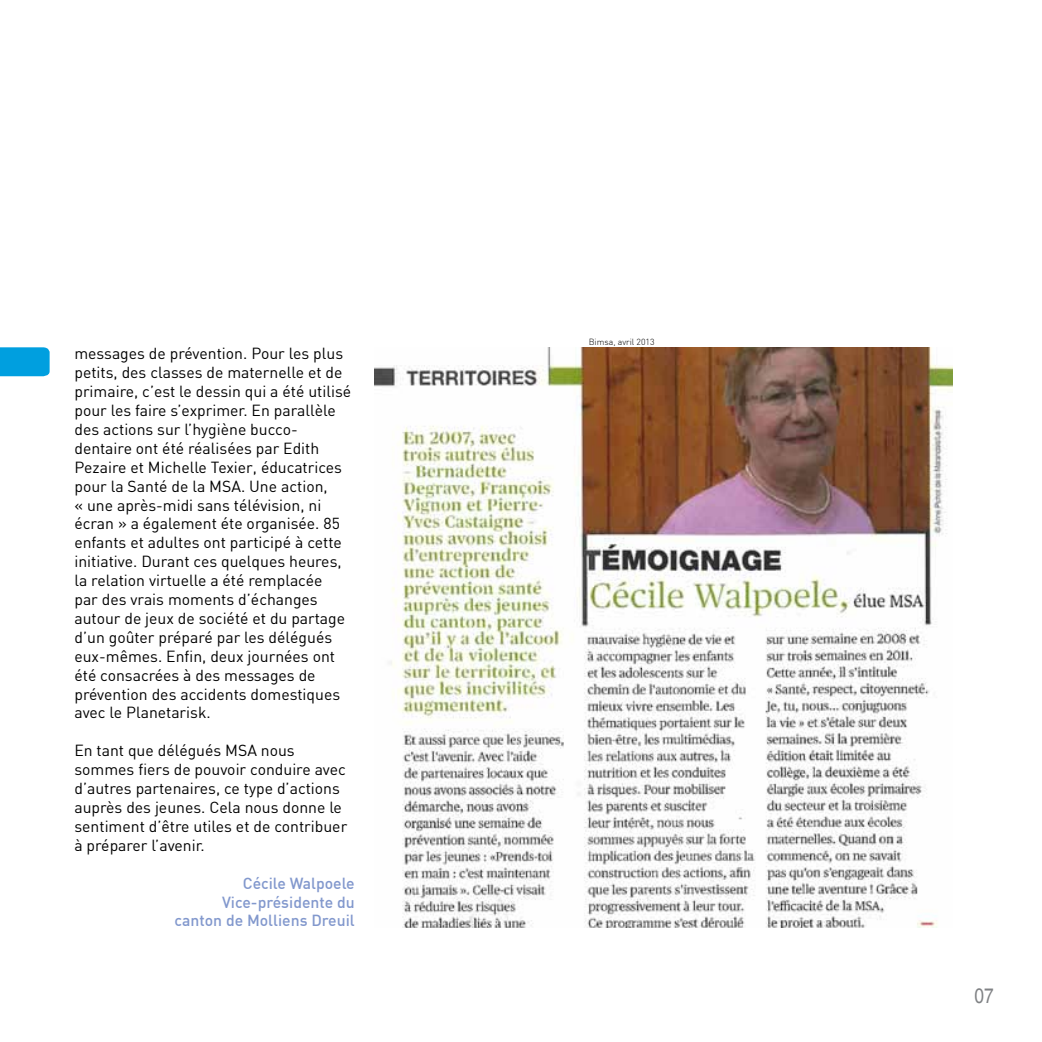
<style>
.page{position:relative;width:1042px;height:1042px;background:#fff}
.page>*{position:absolute;margin:0;border:0;box-sizing:border-box;transform-origin:0 0}
.t1{font:condensed 21px "Helvetica";color:#808285}
.t2{font:15.75px/18.9px "DIN";color:#000}
.t3{font:500 15.75px/18.9px "DIN";color:#8298cd;text-align:right}
.t4{font:300 8.75px "DIN";color:#000}
</style>
<div class="page">
<svg style="left:0;top:347px;width:50px;height:29px"></svg>
<img style="left:375px;top:347px;width:577px;height:580px">
<p class="t2" style="left:74px;top:344px;width:278px">messages de prévention. Pour les plus petits, des classes de maternelle et de primaire, c’est le dessin qui a été utilisé pour les faire s’exprimer. En parallèle des actions sur l’hygiène bucco&shy;dentaire ont été réalisées par Edith Pezaire et Michelle Texier, éducatrices pour la Santé de la MSA. Une action,<br>« une après-midi sans télévision, ni écran » a également éte organisée. 85 enfants et adultes ont participé à cette initiative. Durant ces quelques heures, la relation virtuelle a été remplacée<br>par des vrais moments d’échanges autour de jeux de société et du partage d’un goûter préparé par les délégués eux-mêmes. Enfin, deux journées ont été consacrées à des messages de prévention des accidents domestiques avec le Planetarisk.</p>
<p class="t2" style="left:74px;top:741px;width:274px">En tant que délégués MSA nous sommes fiers de pouvoir conduire avec d’autres partenaires, ce type d’actions auprès des jeunes. Cela nous donne le sentiment d’être utiles et de contribuer à préparer l’avenir.</p>
<p class="t3" style="left:175px;top:873px;width:182px">Cécile Walpoele<br>Vice-présidente du canton de Molliens Dreuil</p>
<p class="t4" style="left:589px;top:337px;width:67px">Bimsa, avril 2013</p>
<h1 class="t1" style="left:974px;top:983px;width:21px">07</h1>
</div>
